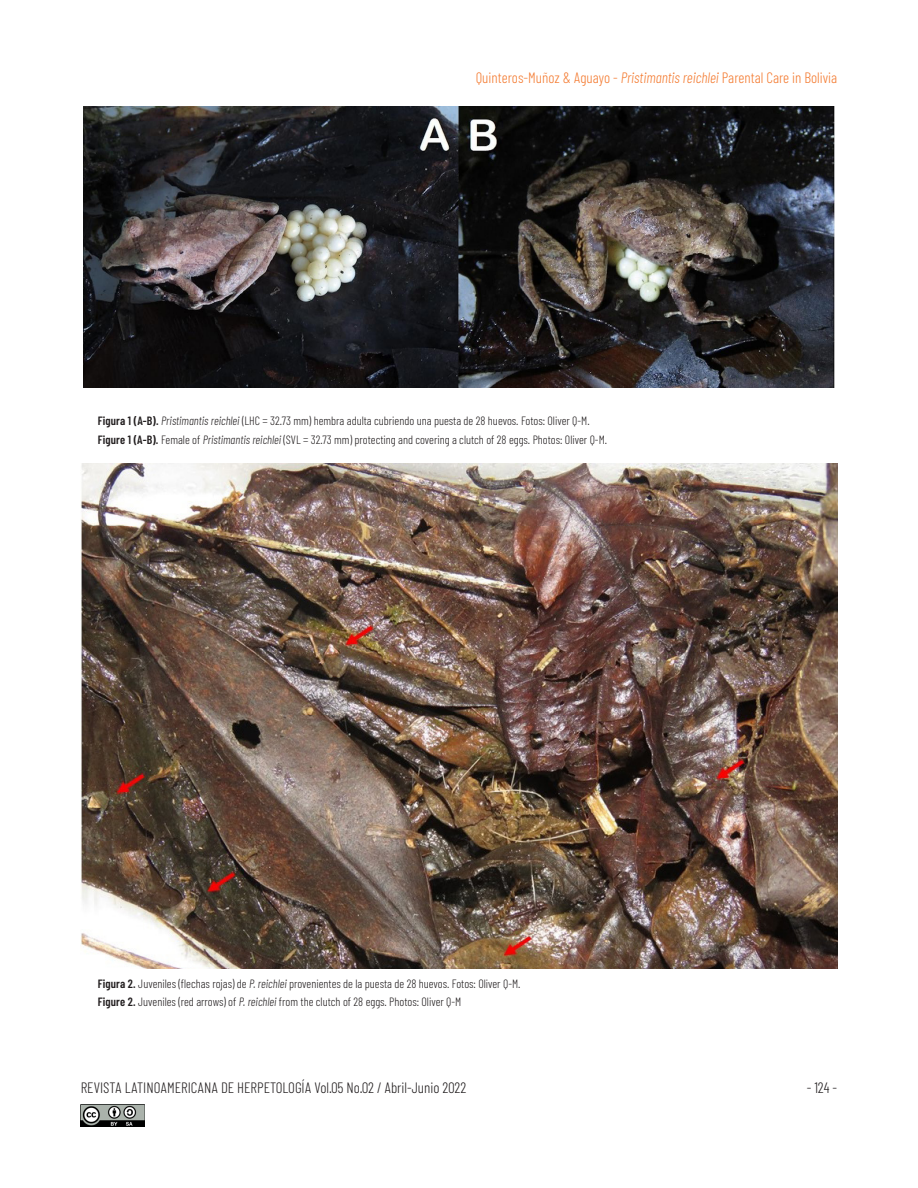
<style>
.page{position:relative;width:918px;height:1188px;background:#fff}
.page>*{position:absolute;margin:0;border:0;box-sizing:border-box;transform-origin:0 0}
.t1{font:300 15px "Barlow Condensed";color:#231f20}
.t2{font:300 15px "Barlow Condensed";color:#f47b31}
._02-txt_pie_de_Foto{font:300 12px "Barlow Condensed";color:#231f20}
.s1{font-style:italic}
.s2{font-weight:600}
</style>
<div class="page">
<img style="left:81px;top:1104px;width:64px;height:23px">
<img style="left:83px;top:106px;width:752px;height:282px">
<img style="left:81px;top:463px;width:756px;height:506px">
<p class="t2" style="left:476px;top:68px;width:363px">Quinteros-Muñoz &amp; Aguayo - <span class="s1">Pristimantis reichlei</span> Parental Care in Bolivia</p>
<p class="_02-txt_pie_de_Foto" style="left:98px;top:413px;width:493px"><span class="s2">Figura 1 (A-B).</span> <span class="s1">Pristimantis reichlei</span> (LHC = 32.73 mm) hembra adulta cubriendo una puesta de 28 huevos. Fotos: Oliver Q-M.</p>
<p class="_02-txt_pie_de_Foto" style="left:98px;top:432px;width:511px"><span class="s2">Figure 1 (A-B).</span> Female of <span class="s1">Pristimantis reichlei</span> (SVL = 32.73 mm) protecting and covering a clutch of 28 eggs. Photos: Oliver Q-M.</p>
<p class="_02-txt_pie_de_Foto" style="left:98px;top:976px;width:424px"><span class="s2">Figura 2.</span> Juveniles (flechas rojas) de <span class="s1">P. reichlei</span> provenientes de la puesta de 28 huevos. Fotos: Oliver Q-M.</p>
<p class="_02-txt_pie_de_Foto" style="left:98px;top:995px;width:365px"><span class="s2">Figure 2.</span> Juveniles (red arrows) of <span class="s1">P. reichlei</span> from the clutch of 28 eggs. Photos: Oliver Q-M</p>
<p class="t1" style="left:81px;top:1079px;width:387px">REVISTA LATINOAMERICANA DE HERPETOLOGÍA Vol.05 No.02 / Abril-Junio 2022</p>
<p class="t1" style="left:807px;top:1079px;width:32px">- 124 -</p>
</div>
